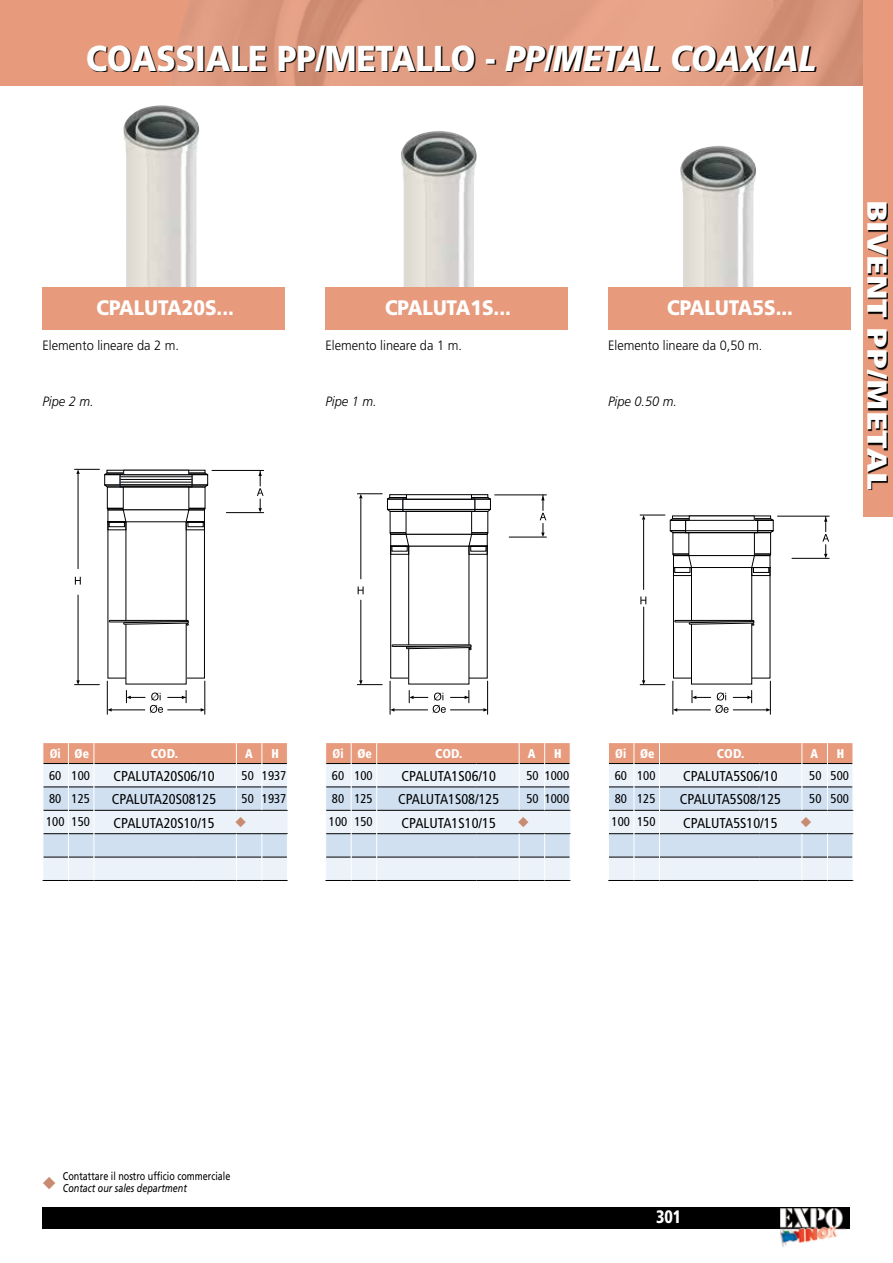
<style>
.page{position:relative;width:893px;height:1263px;background:#fff}
.page>*{position:absolute;margin:0;border:0;box-sizing:border-box;transform-origin:0 0}
.t1{font:900 36px "Frutiger";color:#fff;scale:.88 1}
.t2{font:900 condensed 27.45px "Frutiger";color:#fff;scale:1.31 1}
.t3{font:900 21px "Frutiger";color:#fff;scale:.9 1}
.t4{font:900 condensed 18px "Frutiger";color:#fff;scale:.9 1}
.t5{font:condensed 14.25px/23.4px "Frutiger";color:#000}
.t6{font:300 13.5px "Frutiger";color:#000;scale:.95 1}
.t7{font:italic 300 13.5px "Frutiger";color:#000;scale:.95 1}
.t8{font:condensed 12.75px/23.4px "Frutiger";color:#000}
.t9{font:900 condensed 12.75px "Frutiger";color:#fff}
.t10{font:900 condensed 12.75px "Frutiger";color:#fff;scale:.9 1}
.t11{font:900 condensed 12.75px "Frutiger";color:#fff;scale:.9 1}
.t12{font:11.25px "Frutiger";color:#000;scale:.8 1}
.t13{font:italic 11.25px "Frutiger";color:#000;scale:.8 1}
.s1{font-style:italic}
</style>
<div class="page">
<div style="left:43px;top:1207px;width:807px;height:21px;background:#000"></div>
<img style="left:781px;top:1208px;width:65px;height:39px">
<img style="left:124px;top:105px;width:75px;height:182px">
<img style="left:401px;top:131px;width:76px;height:156px">
<img style="left:680px;top:146px;width:76px;height:141px">
<div style="left:43px;top:287px;width:242px;height:43px;background:#e79a7c"></div>
<div style="left:608px;top:287px;width:242px;height:43px;background:#e79a7c"></div>
<div style="left:0;top:0;width:893px;height:85px;background:#e79a7c"></div>
<img style="left:170px;top:0;width:693px;height:85px">
<svg style="left:89px;top:46px;width:727px;height:26px"></svg>
<div style="left:325px;top:287px;width:243px;height:43px;background:#e79a7c"></div>
<hr style="left:107px;top:681px;width:1px;height:33px;background:#000">
<hr style="left:205px;top:681px;width:1px;height:33px;background:#000">
<svg style="left:75px;top:469px;width:134px;height:244px"></svg>
<hr style="left:212px;top:470px;width:52px;height:1px;background:#000">
<hr style="left:226px;top:512px;width:38px;height:1px;background:#000">
<svg style="left:257px;top:471px;width:7px;height:42px"></svg>
<hr style="left:390px;top:681px;width:1px;height:33px;background:#000">
<hr style="left:487px;top:681px;width:1px;height:33px;background:#000">
<svg style="left:357px;top:493px;width:134px;height:220px"></svg>
<hr style="left:495px;top:495px;width:51px;height:1px;background:#000">
<hr style="left:509px;top:537px;width:37px;height:1px;background:#000">
<svg style="left:540px;top:495px;width:6px;height:42px"></svg>
<hr style="left:673px;top:681px;width:1px;height:33px;background:#000">
<hr style="left:770px;top:681px;width:1px;height:33px;background:#000">
<svg style="left:640px;top:515px;width:134px;height:198px"></svg>
<hr style="left:777px;top:516px;width:52px;height:1px;background:#000">
<hr style="left:792px;top:558px;width:37px;height:1px;background:#000">
<svg style="left:822px;top:516px;width:7px;height:42px"></svg>
<div style="left:863px;top:0;width:30px;height:517px;background:#e79a7c"></div>
<svg style="left:868px;top:203px;width:20px;height:287px"></svg>
<svg style="left:43px;top:743px;width:245px;height:138px;background:#d8d5da"></svg>
<svg style="left:325px;top:743px;width:246px;height:138px;background:#d8d5da"></svg>
<svg style="left:608px;top:743px;width:246px;height:138px;background:#d8d5da"></svg>
<h1 class="t1" style="left:86px;top:36px;width:831px">COASSIALE PP/METALLO - <span class="s1">PP/METAL COAXIAL</span></h1>
<h3 class="t3" style="left:96px;top:295px;width:154px">CPALUTA20S...</h3>
<h3 class="t3" style="left:385px;top:295px;width:141px">CPALUTA1S...</h3>
<h3 class="t3" style="left:667px;top:295px;width:141px">CPALUTA5S...</h3>
<p class="t6" style="left:43px;top:337px;width:145px">Elemento lineare da 2 m.</p>
<p class="t6" style="left:325px;top:337px;width:145px">Elemento lineare da 1 m.</p>
<p class="t6" style="left:608px;top:337px;width:164px">Elemento lineare da 0,50 m.</p>
<p class="t7" style="left:43px;top:394px;width:56px">Pipe 2 m.</p>
<p class="t7" style="left:325px;top:394px;width:56px">Pipe 1 m.</p>
<p class="t7" style="left:608px;top:394px;width:74px">Pipe 0.50 m.</p>
<h2 class="t2" style="left:894px;top:200px;width:223px;rotate:90deg">BIVENT PP/METAL</h2>
<p class="t11" style="left:50px;top:746px;width:14px">Øi</p>
<p class="t10" style="left:271px;top:746px;width:10px">H</p>
<p class="t8" style="left:262px;top:764px;width:26px">1937<br>1937</p>
<p class="t11" style="left:333px;top:746px;width:14px">Øi</p>
<p class="t10" style="left:554px;top:746px;width:10px">H</p>
<p class="t8" style="left:545px;top:764px;width:26px">1000<br>1000</p>
<p class="t11" style="left:615px;top:746px;width:14px">Øi</p>
<p class="t10" style="left:837px;top:746px;width:10px">H</p>
<p class="t8" style="left:830px;top:764px;width:20px">500<br>500</p>
<p class="t10" style="left:75px;top:746px;width:18px">Øe</p>
<p class="t8" style="left:72px;top:764px;width:20px;text-align:justify">100<br>125<br>150</p>
<p class="t10" style="left:357px;top:746px;width:18px">Øe</p>
<p class="t8" style="left:354px;top:764px;width:20px;text-align:justify">100<br>125<br>150</p>
<p class="t10" style="left:640px;top:746px;width:18px">Øe</p>
<p class="t8" style="left:637px;top:764px;width:20px;text-align:justify">100<br>125<br>150</p>
<p class="t9" style="left:151px;top:746px;width:29px">COD.</p>
<p class="t5" style="left:112px;top:764px;width:106px;text-align:justify">CPALUTA20S06/10<br>CPALUTA20S08125<br>CPALUTA20S10/15</p>
<p class="t9" style="left:435px;top:746px;width:29px">COD.</p>
<p class="t5" style="left:398px;top:764px;width:103px">CPALUTA1S06/10<br>CPALUTA1S08/125<br>CPALUTA1S10/15</p>
<p class="t9" style="left:717px;top:746px;width:29px">COD.</p>
<p class="t5" style="left:680px;top:764px;width:103px">CPALUTA5S06/10<br>CPALUTA5S08/125<br>CPALUTA5S10/15</p>
<p class="t10" style="left:245px;top:746px;width:10px">A</p>
<p class="t8" style="left:242px;top:764px;width:14px">50<br>50</p>
<p class="t8" style="left:329px;top:764px;width:20px">60<br>80<br>100</p>
<p class="t10" style="left:528px;top:746px;width:10px">A</p>
<p class="t10" style="left:811px;top:746px;width:10px">A</p>
<p class="t8" style="left:46px;top:764px;width:20px">60<br>80<br>100</p>
<p class="t8" style="left:526px;top:764px;width:14px">50<br>50</p>
<p class="t8" style="left:809px;top:764px;width:14px">50<br>50</p>
<p class="t8" style="left:612px;top:764px;width:20px">60<br>80<br>100</p>
<p class="t12" style="left:63px;top:1169px;width:211px">Contattare il nostro ufficio commerciale</p>
<p class="t13" style="left:63px;top:1181px;width:157px">Contact our sales department</p>
<p class="t4" style="left:656px;top:1206px;width:29px">301</p>
</div>
